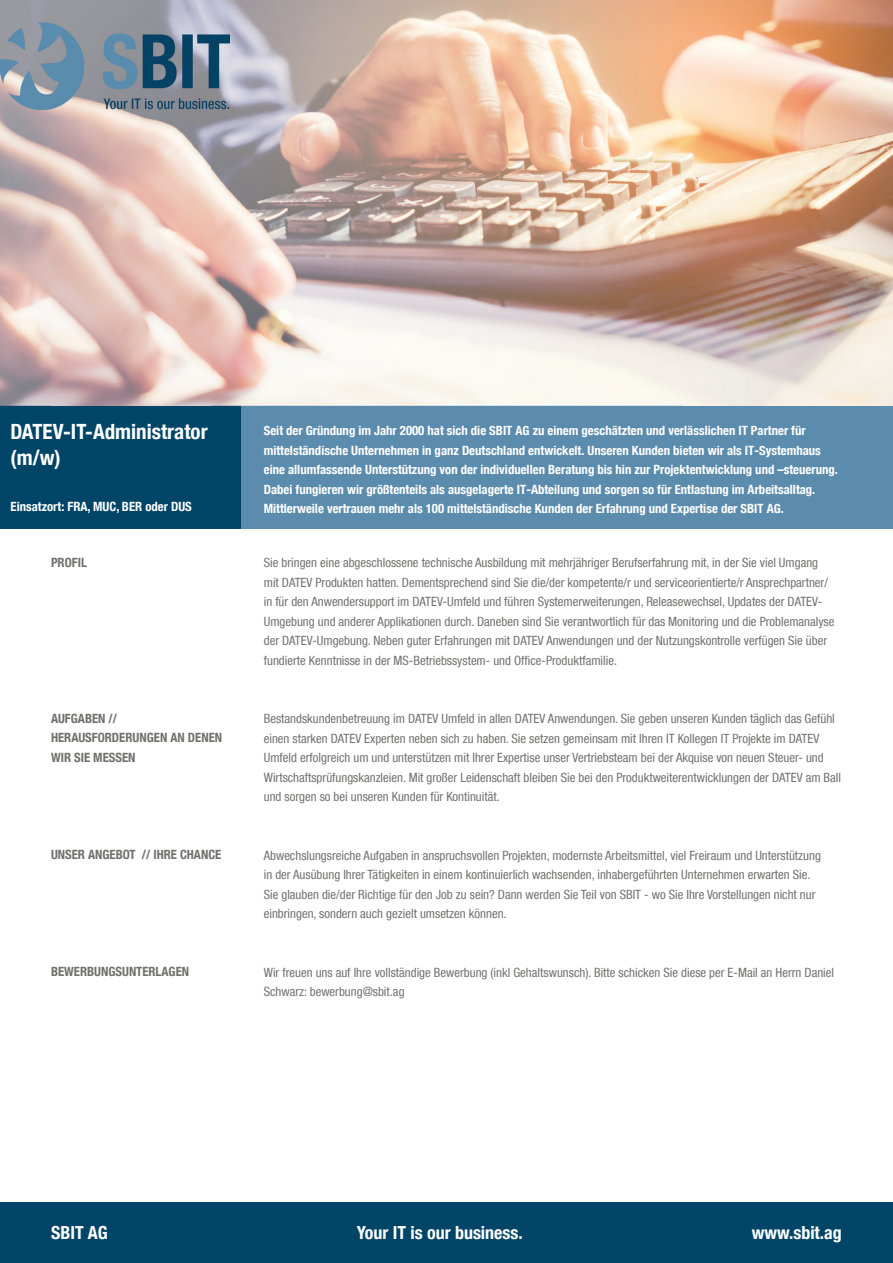
<style>
.page{position:relative;width:893px;height:1263px;background:#fff}
.page>*{position:absolute;margin:0;border:0;box-sizing:border-box;transform-origin:0 0}
.t1{font:700 condensed 21px/25.2px "Helvetica Neue LT Com";color:#fff}
.t2{font:700 condensed 18px "Helvetica Neue LT Com";color:#fff}
.t3{font:condensed 12.75px/19.5px "Helvetica Neue LT Com";color:#70706f}
.t4{font:700 condensed 12.75px/19.5px "Helvetica Neue";color:#fff}
.t5{font:700 condensed 12.75px/19.5px "Helvetica Neue LT Com";color:#70706f}
.t6{font:700 condensed 12.75px "Helvetica Neue LT Com";color:#fff}
</style>
<div class="page">
<div style="left:240px;top:406px;width:653px;height:123px;background:#5c8cad"></div>
<div style="left:0;top:406px;width:240px;height:123px;background:#004567"></div>
<div style="left:0;top:1202px;width:893px;height:61px;background:#004567"></div>
<img style="left:0;top:0;width:893px;height:50px">
<img style="left:0;top:111px;width:52px;height:295px">
<img style="left:210px;top:50px;width:683px;height:356px">
<img style="left:52px;top:111px;width:158px;height:295px">
<img style="left:0;top:21px;width:230px;height:90px">
<h1 class="t1" style="left:11px;top:419px;width:199px">DATEV-IT-Administrator (m/w)</h1>
<p class="t6" style="left:11px;top:498px;width:183px">Einsatzort: FRA, MUC, BER oder DUS</p>
<p class="t4" style="left:264px;top:421px;width:576px">Seit der Gründung im Jahr 2000 hat sich die SBIT AG zu einem geschätzten und verlässlichen IT Partner für mittelständische Unternehmen in ganz Deutschland entwickelt. Unseren Kunden bieten wir als IT-Systemhaus eine allumfassende Unterstützung von der individuellen Beratung bis hin zur Projektentwicklung und –steuerung.<br>Dabei fungieren wir größtenteils als ausgelagerte IT-Abteilung und sorgen so für Entlastung im Arbeitsalltag.<br>Mittlerweile vertrauen mehr als 100 mittelständische Kunden der Erfahrung und Expertise der SBIT AG.</p>
<p class="t5" style="left:51px;top:553px;width:37px">PROFIL</p>
<p class="t3" style="left:264px;top:553px;width:572px">Sie bringen eine abgeschlossene technische Ausbildung mit mehrjähriger Berufserfahrung mit, in der Sie viel Umgang mit DATEV Produkten hatten. Dementsprechend sind Sie die/der kompetente/r und serviceorientierte/r Ansprechpartner/ in für den Anwendersupport im DATEV-Umfeld und führen Systemerweiterungen, Releasewechsel, Updates der DATEV-Umgebung und anderer Applikationen durch. Daneben sind Sie verantwortlich für das Monitoring und die Problemanalyse der DATEV-Umgebung. Neben guter Erfahrungen mit DATEV Anwendungen und der Nutzungskontrolle verfügen Sie über fundierte Kenntnisse in der MS-Betriebssystem- und Office-Produktfamilie.</p>
<p class="t5" style="left:51px;top:709px;width:173px">AUFGABEN //<br>HERAUSFORDERUNGEN AN DENEN<br>WIR SIE MESSEN</p>
<p class="t3" style="left:264px;top:709px;width:579px">Bestandskundenbetreuung im DATEV Umfeld in allen DATEV Anwendungen. Sie geben unseren Kunden täglich das Gefühl einen starken DATEV Experten neben sich zu haben. Sie setzen gemeinsam mit Ihren IT Kollegen IT Projekte im DATEV Umfeld erfolgreich um und unterstützen mit Ihrer Expertise unser Vertriebsteam bei der Akquise von neuen Steuer- und Wirtschaftsprüfungskanzleien. Mit großer Leidenschaft bleiben Sie bei den Produktweiterentwicklungen der DATEV am Ball und sorgen so bei unseren Kunden für Kontinuität.</p>
<p class="t5" style="left:51px;top:845px;width:172px">UNSER ANGEBOT // IHRE CHANCE</p>
<p class="t3" style="left:264px;top:845px;width:559px">Abwechslungsreiche Aufgaben in anspruchsvollen Projekten, modernste Arbeitsmittel, viel Freiraum und Unterstützung in der Ausübung Ihrer Tätigkeiten in einem kontinuierlich wachsenden, inhabergeführten Unternehmen erwarten Sie.<br>Sie glauben die/der Richtige für den Job zu sein? Dann werden Sie Teil von SBIT - wo Sie Ihre Vorstellungen nicht nur einbringen, sondern auch gezielt umsetzen können.</p>
<p class="t5" style="left:51px;top:962px;width:140px">BEWERBUNGSUNTERLAGEN</p>
<p class="t3" style="left:264px;top:962px;width:572px">Wir freuen uns auf Ihre vollständige Bewerbung (inkl Gehaltswunsch). Bitte schicken Sie diese per E-Mail an Herrn Daniel<br>Schwarz: bewerbung@sbit.ag</p>
<h2 class="t2" style="left:51px;top:1222px;width:58px">SBIT AG</h2>
<h2 class="t2" style="left:357px;top:1222px;width:168px">Your IT is our business.</h2>
<h2 class="t2" style="left:752px;top:1222px;width:92px">www.sbit.ag</h2>
</div>
